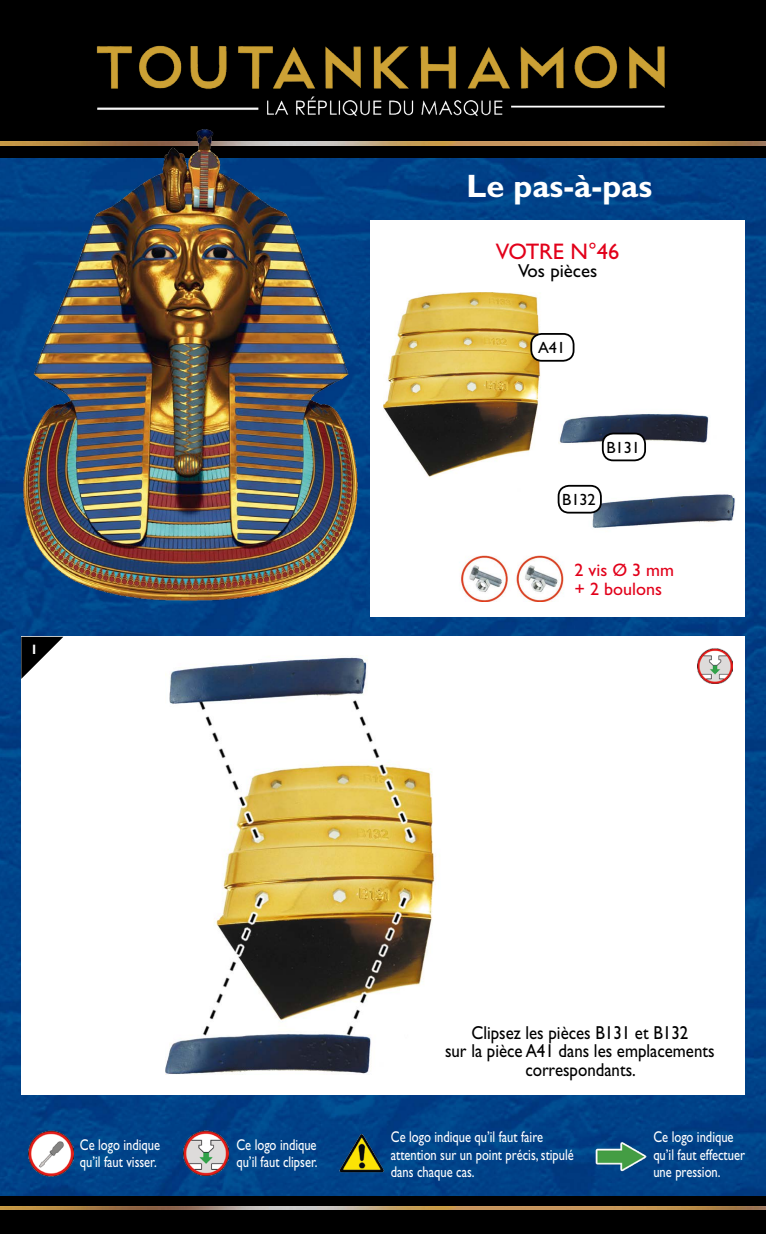
<style>
.page{position:relative;width:766px;height:1234px;background:#fff}
.page>*{position:absolute;margin:0;border:0;box-sizing:border-box;transform-origin:0 0}
.t1{font:700 32.4px "Gill Sans";color:#fff}
.t2{font:22.5px "Gill Sans";color:#e2001a}
.t3{font:18.75px/18.8px "Gill Sans";color:#000;text-align:center;scale:.9 1}
.t4{font:18.75px "Gill Sans";color:#000}
.t5{font:18px/19.5px "Gill Sans";color:#e2001a}
.t6{font:16.2px "Gill Sans";color:#000}
.t7{font:15.6px/17.2px "Gill Sans";color:#fff;scale:.8 1}
.t8{font:700 13.65px "Gill Sans";color:#fff}
</style>
<div class="page">
<img style="left:0;top:158px;width:765px;height:1038px">
<div style="left:0;top:0;width:765px;height:158px;background:#000"></div>
<img style="left:96px;top:45px;width:569px;height:71px">
<img style="left:0;top:142px;width:765px;height:3px">
<img style="left:11px;top:109px;width:356px;height:527px">
<img style="left:339px;top:1133px;width:45px;height:42px">
<img style="left:184px;top:1125px;width:45px;height:50px">
<img style="left:28px;top:1128px;width:45px;height:50px">
<div style="left:370px;top:220px;width:374px;height:397px;background:#fff"></div>
<img style="left:383px;top:292px;width:352px;height:309px">
<div style="left:21px;top:636px;width:723px;height:458px;background:#fff"></div>
<img style="left:166px;top:655px;width:269px;height:419px">
<svg style="left:21px;top:636px;width:42px;height:42px"></svg>
<div style="left:0;top:1196px;width:765px;height:37px;background:#000"></div>
<img style="left:0;top:1206px;width:765px;height:3px">
<div style="left:558px;top:485px;width:42px;height:27px;background:#fff;border-radius:10px"></div>
<div style="left:557px;top:485px;width:44px;height:28px;border:2px solid #000;border-radius:10px"></div>
<div style="left:602px;top:433px;width:43px;height:27px;background:#fff;border-radius:10px"></div>
<div style="left:601px;top:432px;width:44px;height:29px;border:2px solid #000;border-radius:10px"></div>
<div style="left:531px;top:334px;width:42px;height:27px;background:#fff;border-radius:10px"></div>
<div style="left:530px;top:333px;width:44px;height:28px;border:2px solid #000;border-radius:10px"></div>
<img style="left:594px;top:1135px;width:51px;height:40px">
<img style="left:697px;top:648px;width:35px;height:35px">
<p class="t8" style="left:30px;top:641px;width:9px">1</p>
<h1 class="t1" style="left:466px;top:167px;width:187px">Le pas-à-pas</h1>
<h2 class="t2" style="left:496px;top:238px;width:125px">VOTRE N°46</h2>
<p class="t4" style="left:518px;top:260px;width:81px">Vos pièces</p>
<p class="t6" style="left:538px;top:338px;width:29px">A41</p>
<p class="t6" style="left:606px;top:438px;width:35px">B131</p>
<p class="t6" style="left:562px;top:490px;width:35px">B132</p>
<p class="t5" style="left:574px;top:560px;width:101px">2 vis Ø 3 mm + 2 boulons</p>
<p class="t3" style="left:445px;top:1022px;width:301px">Clipsez les pièces B131 et B132<br>sur la pièce A41 dans les emplacements correspondants.</p>
<p class="t7" style="left:80px;top:1135px;width:102px">Ce logo indique qu’il faut visser.</p>
<p class="t7" style="left:236px;top:1135px;width:103px">Ce logo indique qu’il faut clipser.</p>
<p class="t7" style="left:391px;top:1128px;width:230px">Ce logo indique qu’il faut faire attention sur un point précis, stipulé dans chaque cas.</p>
<p class="t7" style="left:653px;top:1128px;width:116px">Ce logo indique qu’il faut effectuer une pression.</p>
</div>
